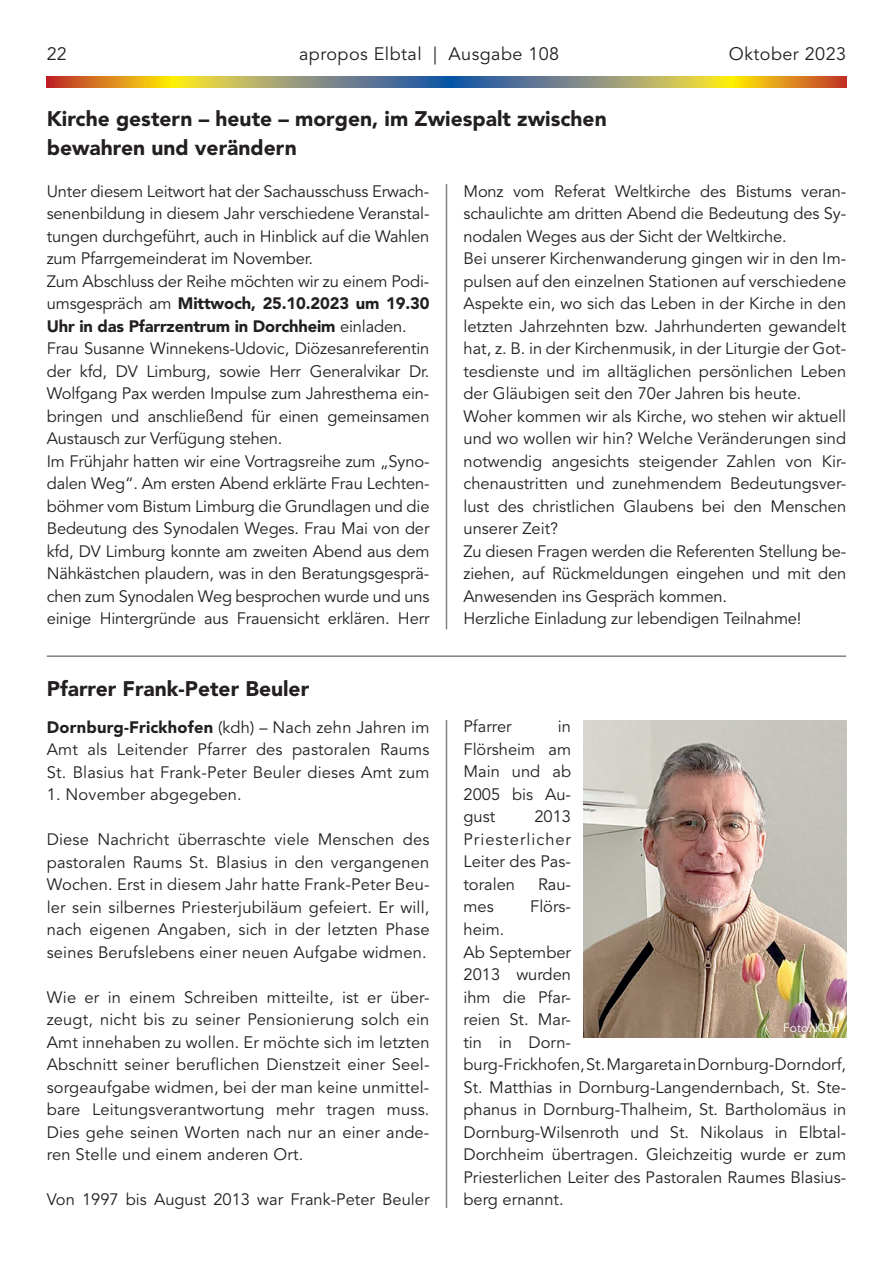
<style>
.page{position:relative;width:893px;height:1263px;background:#fff}
.page>*{position:absolute;margin:0;border:0;box-sizing:border-box;transform-origin:0 0}
.t1{font:900 21px/28.5px "Avenir LT Std";color:#231f20}
.t2{font:18px "Avenir LT Std";letter-spacing:.025em;color:#231f20}
.t3{font:16.5px/22.5px "Avenir LT Std";color:#231f20;text-align:justify}
.t4{font:12px "Avenir LT Std";color:#fff}
.s1{font-weight:900}
</style>
<div class="page">
<svg style="left:47px;top:77px;width:799px;height:10px;background:#a3935b"></svg>
<hr style="left:446px;top:184px;width:1px;height:445px;background:#808285">
<hr style="left:446px;top:720px;width:1px;height:488px;background:#808285">
<hr style="left:47px;top:655px;width:799px;height:2px;background:#808285">
<img style="left:584px;top:721px;width:262px;height:317px">
<p class="t2" style="left:47px;top:44px;width:22px">22</p>
<p class="t2" style="left:299px;top:44px;width:262px">apropos Elbtal | Ausgabe 108</p>
<p class="t2" style="left:729px;top:44px;width:119px">Oktober 2023</p>
<p class="t1" style="left:47px;top:105px;width:561px">Kirche gestern – heute – morgen, im Zwiespalt zwischen bewahren und verändern</p>
<p class="t3" style="left:463px;top:180px;width:384px;text-align:left">Monz vom Referat Weltkirche des Bistums veran&shy;schaulichte am dritten Abend die Bedeutung des Sy&shy;nodalen Weges aus der Sicht der Weltkirche.<br>Bei unserer Kirchenwanderung gingen wir in den Im&shy;pulsen auf den einzelnen Stationen auf verschiedene Aspekte ein, wo sich das Leben in der Kirche in den letzten Jahrzehnten bzw. Jahrhunderten gewandelt hat, z. B. in der Kirchenmusik, in der Liturgie der Got&shy;tesdienste und im alltäglichen persönlichen Leben der Gläubigen seit den 70er Jahren bis heute.<br>Woher kommen wir als Kirche, wo stehen wir aktuell und wo wollen wir hin? Welche Veränderungen sind notwendig angesichts steigender Zahlen von Kir&shy;chenaustritten und zunehmendem Bedeutungsver&shy;lust des christlichen Glaubens bei den Menschen unserer Zeit?<br>Zu diesen Fragen werden die Referenten Stellung be&shy;ziehen, auf Rückmeldungen eingehen und mit den Anwesenden ins Gespräch kommen.<br>Herzliche Einladung zur lebendigen Teilnahme!</p>
<p class="t3" style="left:47px;top:180px;width:384px;text-align:left">Unter diesem Leitwort hat der Sachausschuss Erwach&shy;senenbildung in diesem Jahr verschiedene Veranstal&shy;tungen durchgeführt, auch in Hinblick auf die Wahlen zum Pfarrgemeinderat im November.<br>Zum Abschluss der Reihe möchten wir zu einem Podi&shy;umsgespräch am <span class="s1">Mittwoch, 25.10.2023 um 19.30<br>Uhr in das Pfarrzentrum in Dorchheim</span> einladen.<br>Frau Susanne Winnekens-Udovic, Diözesanreferentin der kfd, DV Limburg, sowie Herr Generalvikar Dr.<br>Wolfgang Pax werden Impulse zum Jahresthema ein&shy;bringen und anschließend für einen gemeinsamen Austausch zur Verfügung stehen.<br>Im Frühjahr hatten wir eine Vortragsreihe zum „Syno&shy;dalen Weg“. Am ersten Abend erklärte Frau Lechten&shy;böhmer vom Bistum Limburg die Grundlagen und die Bedeutung des Synodalen Weges. Frau Mai von der kfd, DV Limburg konnte am zweiten Abend aus dem Nähkästchen plaudern, was in den Beratungsgesprä&shy;chen zum Synodalen Weg besprochen wurde und uns einige Hintergründe aus Frauensicht erklären. Herr</p>
<p class="t1" style="left:47px;top:675px;width:264px">Pfarrer Frank-Peter Beuler</p>
<p class="t3" style="left:47px;top:716px;width:384px"><span class="s1">Dornburg-Frickhofen</span> (kdh) – Nach zehn Jahren im Amt als Leitender Pfarrer des pastoralen Raums St. Blasius hat Frank-Peter Beuler dieses Amt zum</p>
<p class="t3" style="left:47px;top:784px;width:197px">1. November abgegeben.</p>
<p class="t3" style="left:47px;top:828px;width:384px">Diese Nachricht überraschte viele Menschen des pastoralen Raums St. Blasius in den vergangenen Wochen. Erst in diesem Jahr hatte Frank-Peter Beu&shy;ler sein silbernes Priesterjubiläum gefeiert. Er will, nach eigenen Angaben, sich in der letzten Phase seines Berufslebens einer neuen Aufgabe widmen.</p>
<p class="t3" style="left:47px;top:986px;width:384px">Wie er in einem Schreiben mitteilte, ist er über&shy;zeugt, nicht bis zu seiner Pensionierung solch ein Amt innehaben zu wollen. Er möchte sich im letzten Abschnitt seiner beruflichen Dienstzeit einer Seel&shy;sorgeaufgabe widmen, bei der man keine unmittel&shy;bare Leitungsverantwortung mehr tragen muss.<br>Dies gehe seinen Worten nach nur an einer ande&shy;ren Stelle und einem anderen Ort.</p>
<p class="t3" style="left:47px;top:1189px;width:384px">Von 1997 bis August 2013 war Frank-Peter Beuler</p>
<p class="t3" style="left:463px;top:716px;width:50px">Pfarrer</p>
<p class="t3" style="left:463px;top:716px;width:109px;text-indent:94px">in Flörsheim am Main und ab 2005 bis Au&shy;gust</p>
<p class="t3" style="left:463px;top:806px;width:109px;text-indent:71px">2013<br>Priesterlicher Leiter des Pas&shy;toralen</p>
<p class="t3" style="left:538px;top:873px;width:35px">Rau-</p>
<p class="t3" style="left:463px;top:896px;width:32px">mes</p>
<p class="t3" style="left:530px;top:896px;width:42px">Flörs-</p>
<p class="t3" style="left:463px;top:918px;width:384px;text-align:left">heim.<br>Ab September<br>2013 wurden<br>ihm die Pfar-<br>reien St. Mar-<br>tin in Dorn-<br>burg-Frickhofen, St. Margareta in Dornburg-Dorndorf,<br>St. Matthias in Dornburg-Langendernbach, St. Ste&shy;phanus in Dornburg-Thalheim, St. Bartholomäus in<br>Dornburg-Wilsenroth und St. Nikolaus in Elbtal-<br>Dorchheim übertragen. Gleichzeitig wurde er zum<br>Priesterlichen Leiter des Pastoralen Raumes Blasius&shy;berg ernannt.</p>
<p class="t4" style="left:783px;top:1020px;width:58px">Foto: KDH</p>
</div>
